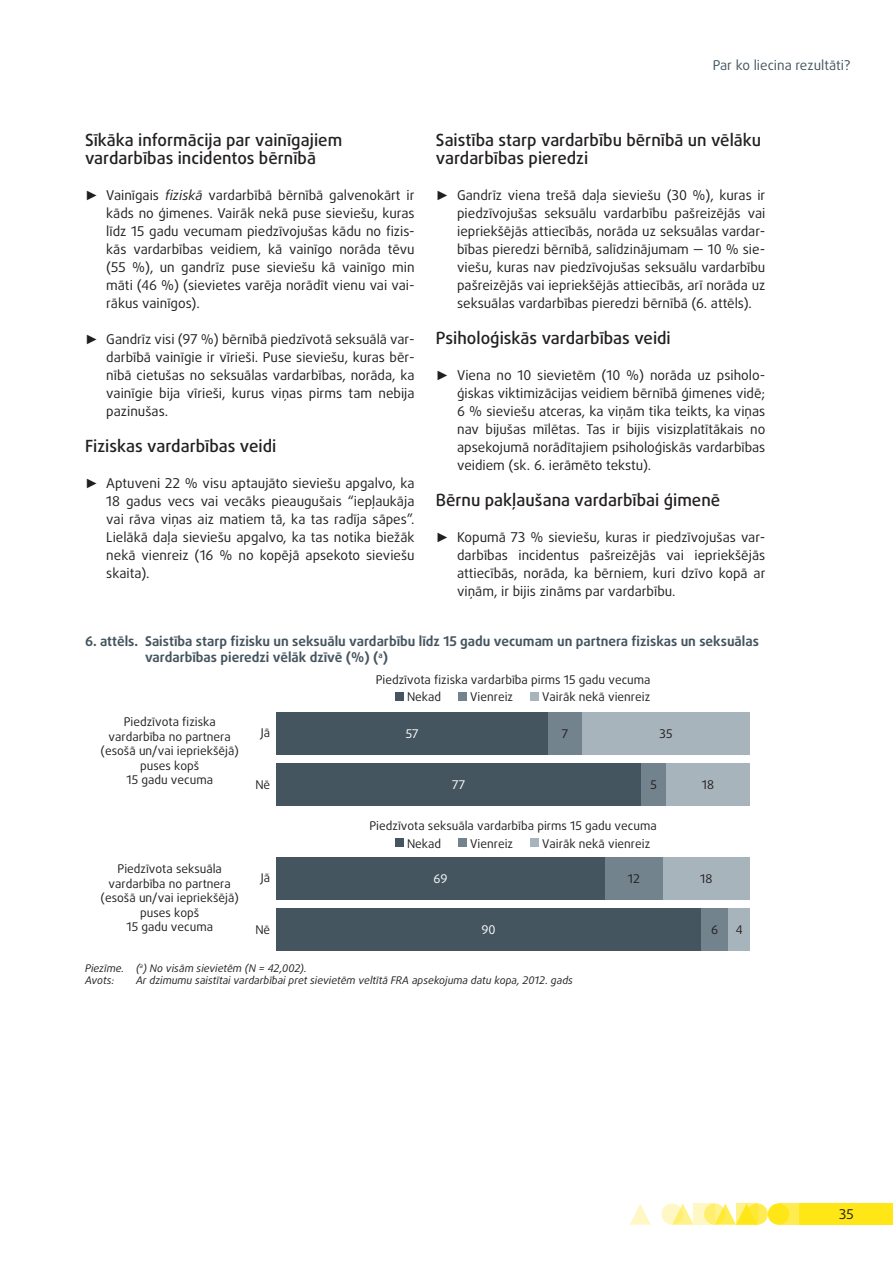
<style>
.page{position:relative;width:893px;height:1263px;background:#fff}
.page>*{position:absolute;margin:0;border:0;box-sizing:border-box;transform-origin:0 0}
.title_3_nn{font:500 16.8px/18px "Daxline Pro";color:#231f20}
.t1{font:13.5px/18px "Daxline Pro";color:#231f20;text-align:justify}
.figure_caption{font:700 13.5px/16.2px "Daxline Pro";color:#45555f}
.t2{font:13.5px "Daxline Pro";color:#45555f}
.t3{font:12px/14.4px "Daxline Pro";color:#231f20;text-align:center}
.t4{font:12px "Daxline Pro";color:#fff}
.figure_note{font:italic 10.5px "Daxline Pro";color:#231f20}
.s1{font-family:"Times New Roman"}
.s2{font-style:italic}
</style>
<div class="page">
<div style="left:778px;top:1203px;width:22px;height:22px;background:#ffec50"></div>
<div style="left:693px;top:1203px;width:22px;height:22px;background:#fff8c5"></div>
<div style="left:800px;top:1203px;width:93px;height:22px;background:#ffe616"></div>
<div style="left:768px;top:1203px;width:21px;height:22px;background:#ffe616;border-radius:50%"></div>
<svg style="left:747px;top:1203px;width:21px;height:22px"></svg>
<svg style="left:704px;top:1203px;width:21px;height:22px"></svg>
<svg style="left:661px;top:1203px;width:22px;height:22px"></svg>
<svg style="left:715px;top:1203px;width:42px;height:22px"></svg>
<svg style="left:672px;top:1203px;width:21px;height:22px"></svg>
<svg style="left:630px;top:1204px;width:21px;height:21px"></svg>
<div style="left:276px;top:857px;width:329px;height:42px;background:#45555f"></div>
<div style="left:276px;top:908px;width:425px;height:42px;background:#45555f"></div>
<div style="left:276px;top:763px;width:365px;height:43px;background:#45555f"></div>
<div style="left:605px;top:857px;width:58px;height:42px;background:#73838d"></div>
<div style="left:701px;top:908px;width:28px;height:42px;background:#73838d"></div>
<div style="left:641px;top:763px;width:25px;height:43px;background:#73838d"></div>
<div style="left:548px;top:712px;width:34px;height:42px;background:#73838d"></div>
<div style="left:663px;top:857px;width:87px;height:42px;background:#a8b4bc"></div>
<div style="left:729px;top:908px;width:21px;height:42px;background:#a8b4bc"></div>
<div style="left:666px;top:763px;width:84px;height:43px;background:#a8b4bc"></div>
<div style="left:276px;top:712px;width:272px;height:42px;background:#45555f"></div>
<div style="left:582px;top:712px;width:168px;height:42px;background:#a8b4bc"></div>
<div style="left:395px;top:692px;width:8px;height:8px;background:#45555f"></div>
<div style="left:458px;top:692px;width:9px;height:8px;background:#73838d"></div>
<div style="left:530px;top:692px;width:9px;height:8px;background:#a8b4bc"></div>
<div style="left:395px;top:839px;width:8px;height:8px;background:#45555f"></div>
<div style="left:458px;top:839px;width:9px;height:8px;background:#73838d"></div>
<div style="left:530px;top:839px;width:9px;height:8px;background:#a8b4bc"></div>
<p class="t2" style="left:713px;top:56px;width:139px">Par ko liecina rezultāti?</p>
<p class="title_3_nn" style="left:85px;top:131px;width:259px">Sīkāka informācija par vainīgajiem vardarbības incidentos bērnībā</p>
<p class="t1" style="left:106px;top:186px;width:310px;text-indent:-21px"><span class="s1">►</span> Vainīgais <span class="s2">fiziskā</span> vardarbībā bērnībā galvenokārt ir kāds no ģimenes. Vairāk nekā puse sieviešu, kuras līdz 15 gadu vecumam piedzīvojušas kādu no fizis&shy;kās vardarbības veidiem, kā vainīgo norāda tēvu (55 %), un gandrīz puse sieviešu kā vainīgo min māti (46 %) (sievietes varēja norādīt vienu vai vai&shy;rākus vainīgos).</p>
<p class="t1" style="left:106px;top:330px;width:310px;text-indent:-21px"><span class="s1">►</span> Gandrīz visi (97 %) bērnībā piedzīvotā seksuālā var&shy;darbībā vainīgie ir vīrieši. Puse sieviešu, kuras bēr&shy;nībā cietušas no seksuālas vardarbības, norāda, ka vainīgie bija vīrieši, kurus viņas pirms tam nebija pazinušas.</p>
<p class="title_3_nn" style="left:85px;top:437px;width:193px">Fiziskas vardarbības veidi</p>
<p class="t1" style="left:106px;top:474px;width:310px;text-indent:-21px"><span class="s1">►</span> Aptuveni 22 % visu aptaujāto sieviešu apgalvo, ka 18 gadus vecs vai vecāks pieaugušais “iepļaukāja vai rāva viņas aiz matiem tā, ka tas radīja sāpes”.<br>Lielākā daļa sieviešu apgalvo, ka tas notika biežāk nekā vienreiz (16 % no kopējā apsekoto sieviešu skaita).</p>
<p class="title_3_nn" style="left:436px;top:131px;width:327px">Saistība starp vardarbību bērnībā un vēlāku vardarbības pieredzi</p>
<p class="t1" style="left:457px;top:186px;width:310px;text-indent:-21px"><span class="s1">►</span> Gandrīz viena trešā daļa sieviešu (30 %), kuras ir piedzīvojušas seksuālu vardarbību pašreizējās vai iepriekšējās attiecībās, norāda uz seksuālas vardar&shy;bības pieredzi bērnībā, salīdzinājumam — 10 % sie&shy;viešu, kuras nav piedzīvojušas seksuālu vardarbību pašreizējās vai iepriekšējās attiecībās, arī norāda uz seksuālas vardarbības pieredzi bērnībā (6. attēls).</p>
<p class="title_3_nn" style="left:436px;top:329px;width:236px">Psiholoģiskās vardarbības veidi</p>
<p class="t1" style="left:457px;top:366px;width:310px;text-indent:-21px"><span class="s1">►</span> Viena no 10 sievietēm (10 %) norāda uz psiholo&shy;ģiskas viktimizācijas veidiem bērnībā ģimenes vidē; 6 % sieviešu atceras, ka viņām tika teikts, ka viņas nav bijušas mīlētas. Tas ir bijis visizplatītākais no apsekojumā norādītajiem psiholoģiskās vardarbības veidiem (sk. 6. ierāmēto tekstu).</p>
<p class="title_3_nn" style="left:436px;top:491px;width:286px">Bērnu pakļaušana vardarbībai ģimenē</p>
<p class="t1" style="left:457px;top:528px;width:310px;text-indent:-21px"><span class="s1">►</span> Kopumā 73 % sieviešu, kuras ir piedzīvojušas var&shy;darbības incidentus pašreizējās vai iepriekšējās attiecībās, norāda, ka bērniem, kuri dzīvo kopā ar viņām, ir bijis zināms par vardarbību.</p>
<p class="figure_caption" style="left:145px;top:633px;width:615px;text-indent:-60px">6. attēls. Saistība starp fizisku un seksuālu vardarbību līdz 15 gadu vecumam un partnera fiziskas un seksuālas vardarbības pieredzi vēlāk dzīvē (%) (<sup>a</sup>)</p>
<p class="t3" style="left:101px;top:715px;width:140px">Piedzīvota fiziska vardarbība no partnera (esošā un/vai iepriekšējā) puses kopš<br>15 gadu vecuma</p>
<p class="t3" style="left:261px;top:726px;width:11px">Jā</p>
<p class="t3" style="left:255px;top:777px;width:16px">Nē</p>
<p class="t3" style="left:101px;top:862px;width:140px">Piedzīvota seksuāla vardarbība no partnera (esošā un/vai iepriekšējā) puses kopš<br>15 gadu vecuma</p>
<p class="t3" style="left:261px;top:871px;width:11px">Jā</p>
<p class="t3" style="left:255px;top:922px;width:16px">Nē</p>
<p class="t3" style="left:407px;top:671px;width:245px;line-height:17.1px;text-align:left;text-indent:-31px">Piedzīvota fiziska vardarbība pirms 15 gadu vecuma<br>Nekad</p>
<p class="t3" style="left:470px;top:689px;width:44px">Vienreiz</p>
<p class="t3" style="left:542px;top:689px;width:109px">Vairāk nekā vienreiz</p>
<p class="t4" style="left:406px;top:726px;width:14px">57</p>
<p class="t3" style="left:562px;top:727px;width:8px">7</p>
<p class="t3" style="left:660px;top:727px;width:14px">35</p>
<p class="t4" style="left:452px;top:777px;width:14px">77</p>
<p class="t3" style="left:650px;top:778px;width:8px">5</p>
<p class="t3" style="left:407px;top:818px;width:251px;line-height:17.1px;text-align:left;text-indent:-38px">Piedzīvota seksuāla vardarbība pirms 15 gadu vecuma<br>Nekad</p>
<p class="t3" style="left:470px;top:836px;width:44px">Vienreiz</p>
<p class="t3" style="left:542px;top:836px;width:109px">Vairāk nekā vienreiz</p>
<p class="t4" style="left:433px;top:871px;width:16px">69</p>
<p class="t4" style="left:482px;top:922px;width:16px">90</p>
<p class="t3" style="left:628px;top:872px;width:14px">12</p>
<p class="figure_note" style="left:85px;top:961px;width:223px">Piezīme. (<sup>a</sup>) No visām sievietēm (N = 42,002).</p>
<p class="figure_note" style="left:85px;top:973px;width:31px">Avots:</p>
<p class="figure_note" style="left:136px;top:973px;width:438px">Ar dzimumu saistītai vardarbībai pret sievietēm veltītā FRA apsekojuma datu kopa, 2012. gads</p>
<p class="t3" style="left:702px;top:778px;width:14px">18</p>
<p class="t3" style="left:700px;top:872px;width:14px">18</p>
<p class="t3" style="left:711px;top:923px;width:9px">6</p>
<p class="t3" style="left:736px;top:923px;width:8px">4</p>
<p class="t1" style="left:839px;top:1205px;width:16px">35</p>
</div>
